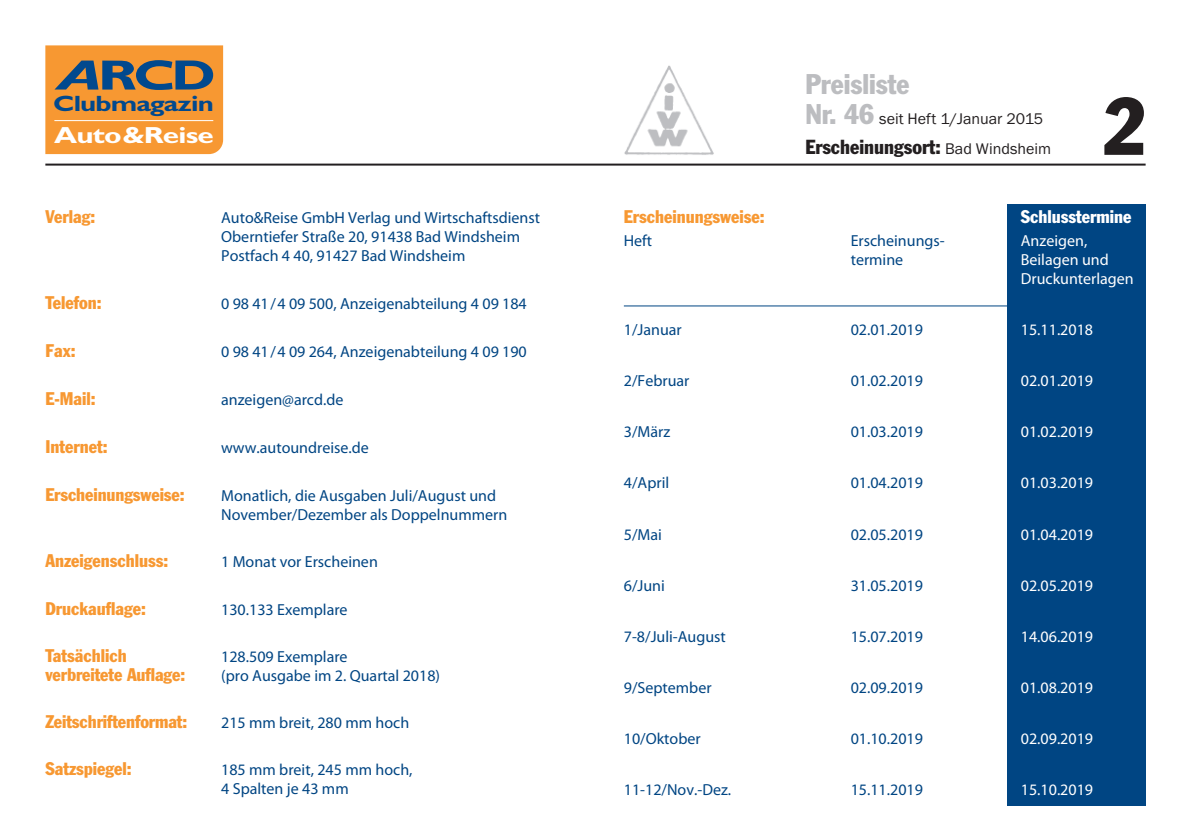
<style>
.page{position:relative;width:1191px;height:840px;background:#fff}
.page>*{position:absolute;margin:0;border:0;box-sizing:border-box;transform-origin:0 0}
.t1{font:condensed 80px "Franklin Gothic";color:#231f20}
.t2{font:condensed 28px "Franklin Gothic";color:#bcbdc0}
.t3{font:700 23.2px "Gill Sans";letter-spacing:-.03em;color:#fff;scale:1.27 1}
.t4{font:700 22.2px "Gill Sans";letter-spacing:-.035em;color:#01498e;scale:1.25 1}
.t5{font:condensed 20px "Franklin Gothic";color:#231f20}
.t6{font:condensed 18px "Franklin Gothic";color:#f79832}
.t7{font:condensed 18px "Franklin Gothic";color:#fff}
.t8{font:16px/19px "Myriad Pro";color:#004583}
.t9{font:16px/19.2px "Myriad Pro";color:#fff}
.t10{font:16px "Franklin Gothic";color:#231f20}
.s1{font-stretch:condensed;font-size:28px;color:#bcbdc0}
.s2{font-stretch:normal;font-size:16px}
</style>
<div class="page">
<div style="left:1006px;top:204px;width:139px;height:601px;background:#004583"></div>
<hr style="left:45px;top:163px;width:1100px;height:2px;background:#231f20">
<img style="left:624px;top:65px;width:90px;height:90px">
<hr style="left:624px;top:305px;width:521px;height:1px;background:#004583">
<svg style="left:45px;top:45px;width:178px;height:109px"></svg>
<h3 class="t4" style="left:53px;top:90px;width:130px">Clubmagazin</h3>
<h3 class="t3" style="left:54px;top:122px;width:127px">Auto&amp;Reise</h3>
<p class="t6" style="left:45px;top:210px;width:51px">Verlag:</p>
<p class="t8" style="left:221px;top:209px;width:320px">Auto&amp;Reise GmbH Verlag und Wirtschaftsdienst<br>Oberntiefer Straße 20, 91438 Bad Windsheim<br>Postfach 4 40, 91427 Bad Windsheim</p>
<p class="t6" style="left:45px;top:296px;width:58px">Telefon:</p>
<p class="t8" style="left:221px;top:295px;width:307px">0 98 41/4 09 500, Anzeigenabteilung 4 09 184</p>
<p class="t6" style="left:45px;top:344px;width:32px">Fax:</p>
<p class="t8" style="left:221px;top:343px;width:307px">0 98 41/4 09 264, Anzeigenabteilung 4 09 190</p>
<p class="t6" style="left:45px;top:392px;width:52px">E-Mail:</p>
<p class="t8" style="left:221px;top:391px;width:124px">anzeigen@arcd.de</p>
<p class="t6" style="left:45px;top:440px;width:64px">Internet:</p>
<p class="t8" style="left:221px;top:439px;width:149px">www.autoundreise.de</p>
<p class="t6" style="left:45px;top:488px;width:141px">Erscheinungsweise:</p>
<p class="t8" style="left:221px;top:487px;width:288px">Monatlich, die Ausgaben Juli/August und<br>November/Dezember als Doppelnummern</p>
<p class="t6" style="left:45px;top:554px;width:124px">Anzeigenschluss:</p>
<p class="t8" style="left:221px;top:553px;width:158px">1 Monat vor Erscheinen</p>
<p class="t6" style="left:45px;top:602px;width:102px">Druckauflage:</p>
<p class="t8" style="left:221px;top:601px;width:128px">130.133 Exemplare</p>
<p class="t6" style="left:45px;top:649px;width:83px">Tatsächlich</p>
<p class="t8" style="left:221px;top:648px;width:128px">128.509 Exemplare</p>
<p class="t6" style="left:45px;top:668px;width:141px">verbreitete Auflage:</p>
<p class="t8" style="left:221px;top:667px;width:220px">(pro Ausgabe im 2. Quartal 2018)</p>
<p class="t6" style="left:45px;top:715px;width:143px">Zeitschriftenformat:</p>
<p class="t8" style="left:221px;top:714px;width:190px">215 mm breit, 280 mm hoch</p>
<p class="t6" style="left:45px;top:762px;width:88px">Satzspiegel:</p>
<p class="t8" style="left:221px;top:761px;width:193px">185 mm breit, 245 mm hoch,<br>4 Spalten je 43 mm</p>
<h2 class="t2" style="left:805px;top:74px;width:106px">Preisliste</h2>
<p class="t10" style="left:805px;top:109px;width:239px"><span class="s1">Nr. 46</span> seit Heft 1/Januar 2015</p>
<p class="t5" style="left:805px;top:139px;width:247px">Erscheinungsort: <span class="s2">Bad Windsheim</span></p>
<h1 class="t1" style="left:1102px;top:98px;width:44px">2</h1>
<p class="t6" style="left:624px;top:210px;width:142px">Erscheinungsweise:</p>
<p class="t7" style="left:1020px;top:210px;width:112px">Schlusstermine</p>
<p class="t8" style="left:624px;top:232px;width:30px">Heft</p>
<p class="t8" style="left:850px;top:232px;width:96px">Erscheinungs-</p>
<p class="t9" style="left:1020px;top:232px;width:68px">Anzeigen,</p>
<p class="t8" style="left:850px;top:251px;width:54px">termine</p>
<p class="t9" style="left:1020px;top:251px;width:114px">Beilagen und<br>Druckunterlagen</p>
<p class="t8" style="left:624px;top:321px;width:59px">1/Januar</p>
<p class="t8" style="left:850px;top:321px;width:74px">02.01.2019</p>
<p class="t9" style="left:1020px;top:321px;width:74px">15.11.2018</p>
<p class="t8" style="left:624px;top:372px;width:67px">2/Februar</p>
<p class="t8" style="left:850px;top:372px;width:74px">01.02.2019</p>
<p class="t9" style="left:1020px;top:372px;width:74px">02.01.2019</p>
<p class="t8" style="left:624px;top:423px;width:48px">3/März</p>
<p class="t8" style="left:850px;top:423px;width:74px">01.03.2019</p>
<p class="t9" style="left:1020px;top:423px;width:74px">01.02.2019</p>
<p class="t8" style="left:624px;top:474px;width:47px">4/April</p>
<p class="t8" style="left:850px;top:474px;width:74px">01.04.2019</p>
<p class="t9" style="left:1020px;top:474px;width:74px">01.03.2019</p>
<p class="t8" style="left:624px;top:525px;width:40px">5/Mai</p>
<p class="t8" style="left:850px;top:525px;width:74px">02.05.2019</p>
<p class="t9" style="left:1020px;top:525px;width:74px">01.04.2019</p>
<p class="t8" style="left:624px;top:576px;width:43px">6/Juni</p>
<p class="t8" style="left:850px;top:576px;width:74px">31.05.2019</p>
<p class="t9" style="left:1020px;top:576px;width:74px">02.05.2019</p>
<p class="t8" style="left:624px;top:627px;width:103px">7-8/Juli-August</p>
<p class="t8" style="left:850px;top:627px;width:74px">15.07.2019</p>
<p class="t9" style="left:1020px;top:627px;width:74px">14.06.2019</p>
<p class="t8" style="left:624px;top:678px;width:89px">9/September</p>
<p class="t8" style="left:850px;top:678px;width:74px">02.09.2019</p>
<p class="t9" style="left:1020px;top:678px;width:74px">01.08.2019</p>
<p class="t8" style="left:624px;top:729px;width:78px">10/Oktober</p>
<p class="t8" style="left:850px;top:729px;width:74px">01.10.2019</p>
<p class="t9" style="left:1020px;top:729px;width:74px">02.09.2019</p>
<p class="t8" style="left:624px;top:780px;width:109px">11-12/Nov.-Dez.</p>
<p class="t8" style="left:850px;top:780px;width:74px">15.11.2019</p>
<p class="t9" style="left:1020px;top:780px;width:74px">15.10.2019</p>
</div>
